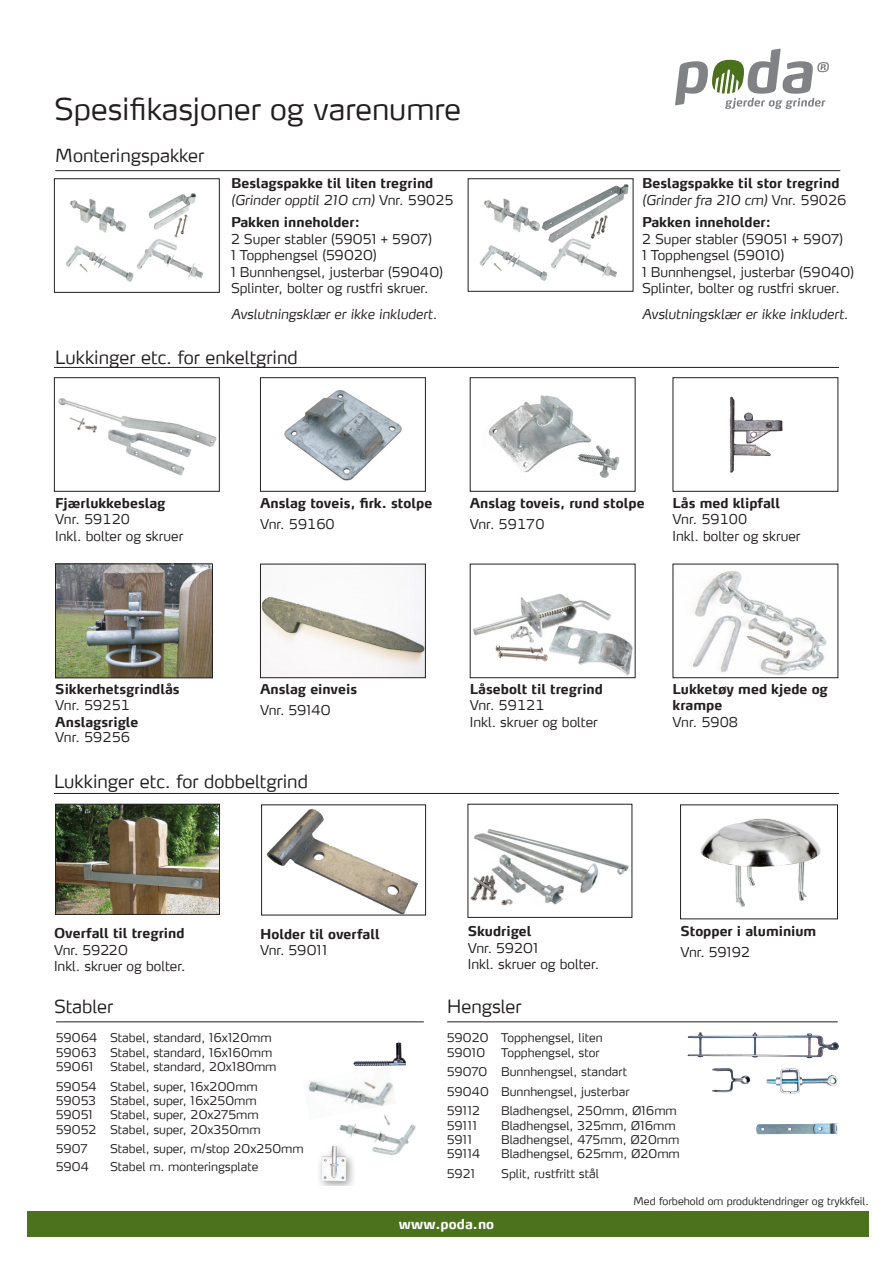
<style>
.page{position:relative;width:893px;height:1263px;background:#fff}
.page>*{position:absolute;margin:0;border:0;box-sizing:border-box;transform-origin:0 0}
.t1{font:300 30px "Max TF";color:#231f20}
.t2{font:300 18px "Max";color:#231f20}
.t3{font:300 18px "Max LF";color:#231f20}
.t4{font:700 13.5px/16.2px "Max LF";color:#231f20}
.t5{font:300 13.5px/16.5px "Max LF";color:#231f20}
.t6{font:300 13.5px "Max TF";color:#231f20}
.t7{font:italic 300 13.5px "Max TF";color:#231f20}
.t8{font:italic 300 13.5px "Max LF";color:#231f20}
.t9{font:700 13.5px "Max";letter-spacing:.005em;color:#fff}
.t10{font:300 12px "Max LF";color:#231f20}
.t11{font:300 10.5px "Max";color:#231f20}
.s1{font-family:"Max TF";font-style:normal}
</style>
<div class="page">
<div style="left:27px;top:1211px;width:842px;height:26px;background:#4c721d"></div>
<svg style="left:675px;top:49px;width:154px;height:60px"></svg>
<img style="left:65px;top:193px;width:138px;height:89px">
<div style="left:54px;top:178px;width:166px;height:115px;border:1px solid #231f20"></div>
<img style="left:479px;top:184px;width:150px;height:97px">
<div style="left:468px;top:178px;width:165px;height:114px;border:1px solid #231f20"></div>
<img style="left:470px;top:829px;width:159px;height:77px">
<img style="left:700px;top:818px;width:121px;height:89px">
<div style="left:680px;top:805px;width:158px;height:114px;border:1px solid #231f20"></div>
<img style="left:57px;top:806px;width:161px;height:106px">
<div style="left:55px;top:804px;width:165px;height:110px;border:1px solid #231f20"></div>
<hr style="left:55px;top:170px;width:785px;height:1px;background:#231f20">
<hr style="left:54px;top:367px;width:785px;height:1px;background:#231f20">
<img style="left:58px;top:398px;width:159px;height:78px">
<div style="left:54px;top:377px;width:166px;height:115px;border:1px solid #231f20"></div>
<img style="left:284px;top:390px;width:118px;height:91px">
<div style="left:260px;top:377px;width:166px;height:115px;border:1px solid #231f20"></div>
<img style="left:488px;top:395px;width:131px;height:83px">
<div style="left:470px;top:377px;width:165px;height:115px;border:1px solid #231f20"></div>
<img style="left:729px;top:396px;width:54px;height:77px">
<div style="left:673px;top:377px;width:165px;height:115px;border:1px solid #231f20"></div>
<img style="left:262px;top:566px;width:162px;height:110px">
<div style="left:260px;top:564px;width:166px;height:114px;border:1px solid #231f20"></div>
<img style="left:473px;top:594px;width:160px;height:82px">
<div style="left:470px;top:564px;width:165px;height:114px;border:1px solid #231f20"></div>
<hr style="left:54px;top:793px;width:785px;height:1px;background:#231f20">
<img style="left:57px;top:566px;width:154px;height:110px">
<div style="left:55px;top:564px;width:158px;height:114px;border:1px solid #231f20"></div>
<hr style="left:56px;top:1021px;width:368px;height:1px;background:#231f20">
<hr style="left:447px;top:1021px;width:391px;height:1px;background:#231f20">
<img style="left:766px;top:1068px;width:72px;height:25px">
<img style="left:756px;top:1123px;width:81px;height:11px">
<img style="left:687px;top:1032px;width:152px;height:26px">
<img style="left:712px;top:1068px;width:39px;height:24px">
<div style="left:316px;top:1141px;width:41px;height:45px;background:#231f20;opacity:.45"></div>
<img style="left:322px;top:1146px;width:24px;height:35px">
<img style="left:308px;top:1065px;width:89px;height:41px">
<img style="left:336px;top:1114px;width:80px;height:50px">
<img style="left:353px;top:1057px;width:43px;height:9px">
<img style="left:692px;top:570px;width:135px;height:105px">
<div style="left:673px;top:564px;width:165px;height:114px;border:1px solid #231f20"></div>
<img style="left:266px;top:809px;width:152px;height:104px">
<div style="left:261px;top:805px;width:165px;height:110px;border:1px solid #231f20"></div>
<p class="t1" style="left:54px;top:91px;width:409px">Spesifikasjoner og varenumre</p>
<p class="t2" style="left:55px;top:144px;width:151px">Monteringspakker</p>
<p class="t4" style="left:231px;top:175px;width:204px">Beslagspakke til liten tregrind</p>
<p class="t8" style="left:231px;top:192px;width:224px">(Grinder opptil 210 cm) <span class="s1">Vnr. 59025</span></p>
<p class="t4" style="left:231px;top:214px;width:130px">Pakken inneholder:</p>
<p class="t5" style="left:231px;top:230px;width:202px">2 Super stabler (59051 + 5907)</p>
<p class="t5" style="left:231px;top:247px;width:147px">1 Topphengsel (59020)</p>
<p class="t5" style="left:231px;top:263px;width:214px">1 Bunnhengsel, justerbar (59040)<br>Splinter, bolter og rustfri skruer.</p>
<p class="t7" style="left:231px;top:306px;width:208px">Avslutningsklær er ikke inkludert.</p>
<p class="t2" style="left:55px;top:346px;width:244px">Lukkinger etc. for enkeltgrind</p>
<p class="t4" style="left:642px;top:175px;width:199px">Beslagspakke til stor tregrind</p>
<p class="t8" style="left:642px;top:192px;width:206px">(Grinder fra 210 cm) <span class="s1">Vnr. 59026</span></p>
<p class="t4" style="left:642px;top:214px;width:130px">Pakken inneholder:</p>
<p class="t5" style="left:642px;top:230px;width:202px">2 Super stabler (59051 + 5907)</p>
<p class="t5" style="left:642px;top:247px;width:144px">1 Topphengsel (59010)</p>
<p class="t5" style="left:642px;top:263px;width:214px">1 Bunnhengsel, justerbar (59040)</p>
<p class="t5" style="left:642px;top:280px;width:199px">Splinter, bolter og rustfri skruer.</p>
<p class="t7" style="left:642px;top:306px;width:208px">Avslutningsklær er ikke inkludert.</p>
<p class="t4" style="left:55px;top:494px;width:112px">Fjærlukkebeslag</p>
<p class="t6" style="left:55px;top:511px;width:76px">Vnr. 59120</p>
<p class="t6" style="left:55px;top:527px;width:129px">Inkl. bolter og skruer</p>
<p class="t4" style="left:260px;top:494px;width:174px">Anslag toveis, firk. stolpe</p>
<p class="t6" style="left:260px;top:515px;width:76px">Vnr. 59160</p>
<p class="t4" style="left:470px;top:494px;width:176px">Anslag toveis, rund stolpe</p>
<p class="t6" style="left:470px;top:515px;width:76px">Vnr. 59170</p>
<p class="t4" style="left:673px;top:494px;width:109px">Lås med klipfall</p>
<p class="t6" style="left:673px;top:511px;width:76px">Vnr. 59100</p>
<p class="t6" style="left:673px;top:527px;width:129px">Inkl. bolter og skruer</p>
<p class="t4" style="left:55px;top:681px;width:126px">Sikkerhetsgrindlås</p>
<p class="t6" style="left:55px;top:697px;width:76px">Vnr. 59251</p>
<p class="t4" style="left:55px;top:713px;width:85px">Anslagsrigle</p>
<p class="t6" style="left:55px;top:728px;width:76px">Vnr. 59256</p>
<p class="t4" style="left:260px;top:681px;width:99px">Anslag einveis</p>
<p class="t5" style="left:260px;top:701px;width:72px">Vnr. 59140</p>
<p class="t2" style="left:54px;top:770px;width:255px">Lukkinger etc. for dobbeltgrind</p>
<p class="t4" style="left:54px;top:925px;width:132px">Overfall til tregrind</p>
<p class="t5" style="left:54px;top:941px;width:75px">Vnr. 59220</p>
<p class="t5" style="left:54px;top:957px;width:133px">Inkl. skruer og bolter.</p>
<p class="t4" style="left:260px;top:925px;width:121px">Holder til overfall</p>
<p class="t5" style="left:260px;top:942px;width:68px">Vnr. 59011</p>
<p class="t4" style="left:470px;top:681px;width:135px">Låsebolt til tregrind</p>
<p class="t6" style="left:470px;top:697px;width:76px">Vnr. 59121</p>
<p class="t6" style="left:470px;top:713px;width:129px">Inkl. skruer og bolter</p>
<p class="t4" style="left:673px;top:681px;width:157px">Lukketøy med kjede og krampe</p>
<p class="t6" style="left:673px;top:713px;width:67px">Vnr. 5908</p>
<p class="t4" style="left:468px;top:923px;width:65px">Skudrigel</p>
<p class="t5" style="left:468px;top:939px;width:72px">Vnr. 59201</p>
<p class="t5" style="left:468px;top:956px;width:133px">Inkl. skruer og bolter.</p>
<p class="t4" style="left:680px;top:923px;width:137px">Stopper i aluminium</p>
<p class="t5" style="left:680px;top:944px;width:71px">Vnr. 59192</p>
<p class="t2" style="left:54px;top:995px;width:61px">Stabler</p>
<p class="t10" style="left:56px;top:1030px;width:217px">59064 Stabel, standard, 16x120mm</p>
<p class="t10" style="left:56px;top:1045px;width:218px">59063 Stabel, standard, 16x160mm</p>
<p class="t10" style="left:56px;top:1059px;width:39px">59061</p>
<p class="t10" style="left:110px;top:1059px;width:168px">Stabel, standard, 20x180mm</p>
<p class="t10" style="left:56px;top:1078px;width:203px">59054 Stabel, super, 16x200mm</p>
<p class="t10" style="left:56px;top:1093px;width:202px">59053 Stabel, super, 16x250mm</p>
<p class="t10" style="left:56px;top:1107px;width:38px">59051</p>
<p class="t10" style="left:110px;top:1107px;width:150px">Stabel, super, 20x275mm</p>
<p class="t10" style="left:56px;top:1122px;width:206px">59052 Stabel, super, 20x350mm</p>
<p class="t10" style="left:56px;top:1141px;width:33px">5907</p>
<p class="t10" style="left:110px;top:1141px;width:195px">Stabel, super, m/stop 20x250mm</p>
<p class="t10" style="left:56px;top:1159px;width:34px">5904</p>
<p class="t10" style="left:110px;top:1159px;width:150px">Stabel m. monteringsplate</p>
<p class="t3" style="left:447px;top:995px;width:76px">Hengsler</p>
<p class="t10" style="left:447px;top:1030px;width:157px">59020 Topphengsel, liten</p>
<p class="t10" style="left:447px;top:1045px;width:40px">59010</p>
<p class="t10" style="left:501px;top:1045px;width:100px">Topphengsel, stor</p>
<p class="t10" style="left:447px;top:1064px;width:181px">59070 Bunnhengsel, standart</p>
<p class="t10" style="left:447px;top:1084px;width:184px">59040 Bunnhengsel, justerbar</p>
<p class="t10" style="left:447px;top:1103px;width:34px">59112</p>
<p class="t10" style="left:501px;top:1103px;width:177px">Bladhengsel, 250mm, Ø16mm</p>
<p class="t10" style="left:447px;top:1117px;width:31px">59111</p>
<p class="t10" style="left:501px;top:1117px;width:176px">Bladhengsel, 325mm, Ø16mm</p>
<p class="t10" style="left:447px;top:1132px;width:26px">5911</p>
<p class="t10" style="left:501px;top:1132px;width:180px">Bladhengsel, 475mm, Ø20mm</p>
<p class="t10" style="left:447px;top:1146px;width:35px">59114</p>
<p class="t10" style="left:501px;top:1146px;width:180px">Bladhengsel, 625mm, Ø20mm</p>
<p class="t10" style="left:447px;top:1166px;width:29px">5921</p>
<p class="t10" style="left:501px;top:1166px;width:99px">Split, rustfritt stål</p>
<p class="t9" style="left:399px;top:1215px;width:97px">www.poda.no</p>
<p class="t11" style="left:634px;top:1194px;width:237px">Med forbehold om produktendringer og trykkfeil.</p>
</div>
